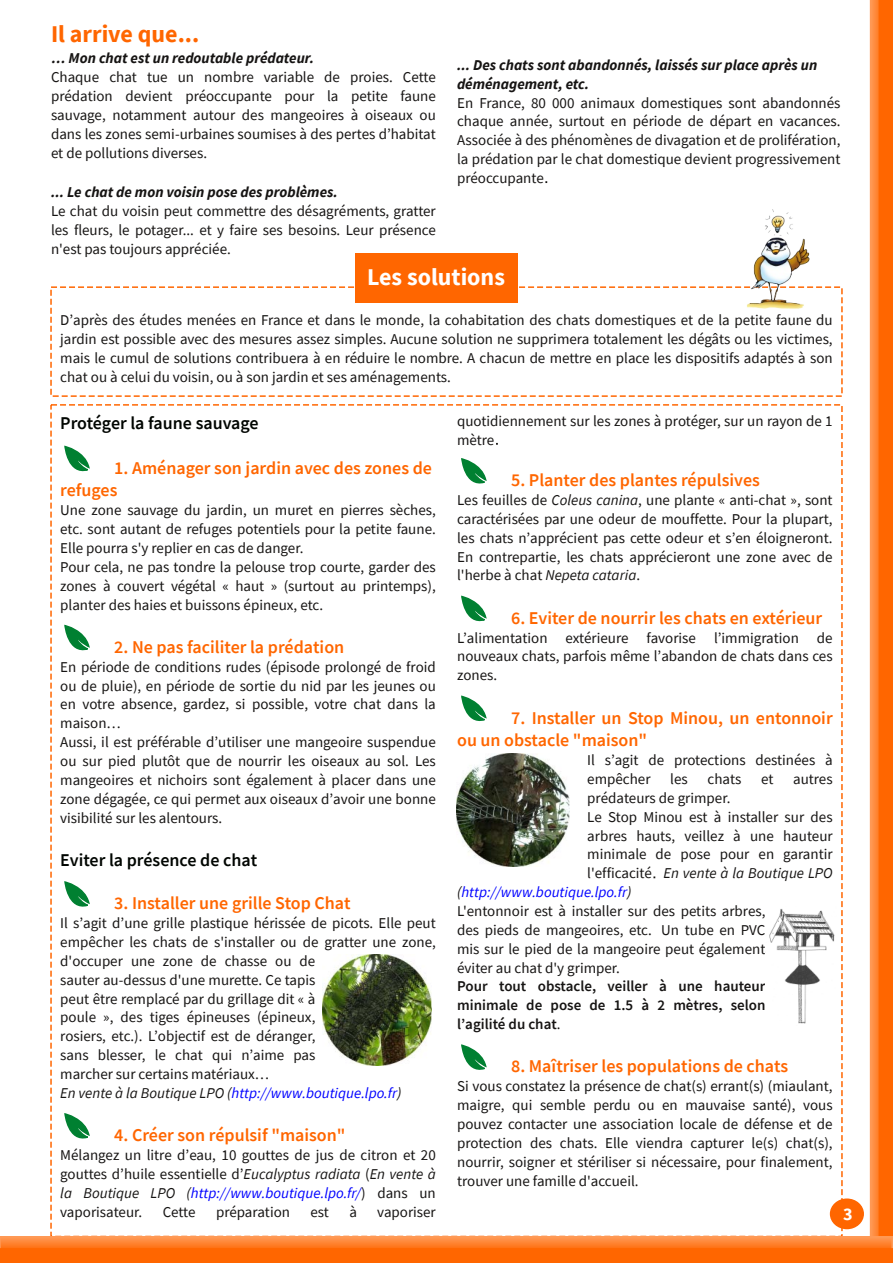
<style>
.page{position:relative;width:893px;height:1263px;background:#fff}
.page>*{position:absolute;margin:0;border:0;box-sizing:border-box;transform-origin:0 0}
.t1{font:700 24px "Source Sans Pro";color:#f60}
.t2{font:700 24px "Source Sans Pro";color:#fff}
.t3{font:600 18px/22.6px "Source Sans Pro";color:#f60}
.t4{font:600 18px "Source Sans Pro";color:#000501}
.t5{font:700 18px "Source Sans Pro";color:#fff}
.t6{font:15px/18.9px "Source Sans Pro";color:#161413;text-align:justify}
.t7{font:italic 700 15px/18.9px "Source Sans Pro";color:#161413}
.t8{font:600 15px/18.9px "Source Sans Pro";color:#161413;text-align:justify}
.t9{font:italic 15px "Source Sans Pro";color:#161413}
.t10{font:italic 15px "Source Sans Pro";color:#00f}
.s1{font-style:italic}
.s2{font-style:italic;color:#00f}
.s3{font-style:normal}
.s4{color:#161413}
.s5{font-weight:400}
</style>
<div class="page">
<svg style="left:870px;top:0;width:23px;height:1236px;background:#ff7418"></svg>
<div style="left:831px;top:1199px;width:32px;height:29px;background:#f60;border-radius:50%"></div>
<div style="left:830px;top:1198px;width:34px;height:31px;border:2px solid #f60;border-radius:50%"></div>
<div style="left:355px;top:253px;width:163px;height:50px;background:#f60"></div>
<svg style="left:64px;top:445px;width:26px;height:27px"></svg>
<svg style="left:64px;top:624px;width:26px;height:27px"></svg>
<svg style="left:64px;top:881px;width:26px;height:26px"></svg>
<svg style="left:64px;top:1113px;width:26px;height:26px"></svg>
<svg style="left:461px;top:458px;width:26px;height:26px"></svg>
<svg style="left:461px;top:595px;width:26px;height:27px"></svg>
<svg style="left:461px;top:695px;width:26px;height:26px"></svg>
<svg style="left:461px;top:1044px;width:26px;height:26px"></svg>
<div style="left:50px;top:286px;width:793px;height:111px;border:2px dashed #f60"></div>
<img style="left:322px;top:954px;width:109px;height:112px">
<img style="left:457px;top:754px;width:112px;height:112px">
<img style="left:769px;top:909px;width:66px;height:115px">
<svg style="left:3px;top:1239px;width:887px;height:9px;background:#ff822f"></svg>
<div style="left:0;top:1236px;width:893px;height:15px;border:2px solid #f95"></div>
<div style="left:0;top:1249px;width:893px;height:13px;background:#f60"></div>
<div style="left:0;top:1248px;width:893px;height:15px;border:2px solid #f60"></div>
<img style="left:744px;top:209px;width:68px;height:100px">
<h1 class="t1" style="left:51px;top:18px;width:150px">Il arrive que...</h1>
<p class="t7" style="left:51px;top:49px;width:264px">… Mon chat est un redoutable prédateur.</p>
<p class="t6" style="left:51px;top:68px;width:386px">Chaque chat tue un nombre variable de proies. Cette prédation devient préoccupante pour la petite faune sauvage, notamment autour des mangeoires à oiseaux ou dans les zones semi-urbaines soumises à des pertes d’habitat et de pollutions diverses.</p>
<p class="t7" style="left:51px;top:182px;width:288px">... Le chat de mon voisin pose des problèmes.</p>
<p class="t6" style="left:51px;top:202px;width:386px">Le chat du voisin peut commettre des désagréments, gratter les fleurs, le potager... et y faire ses besoins. Leur présence n'est pas toujours appréciée.</p>
<p class="t7" style="left:457px;top:55px;width:362px">... Des chats sont abandonnés, laissés sur place après un déménagement, etc.</p>
<p class="t6" style="left:457px;top:93px;width:385px">En France, 80 000 animaux domestiques sont abandonnés chaque année, surtout en période de départ en vacances.<br>Associée à des phénomènes de divagation et de prolifération, la prédation par le chat domestique devient progressivement préoccupante</p>
<h1 class="t2" style="left:367px;top:261px;width:139px">Les solutions</h1>
<p class="t6" style="left:60px;top:311px;width:774px">D’après des études menées en France et dans le monde, la cohabitation des chats domestiques et de la petite faune du jardin est possible avec des mesures assez simples. Aucune solution ne supprimera totalement les dégâts ou les victimes, mais le cumul de solutions contribuera à en réduire le nombre. A chacun de mettre en place les dispositifs adaptés à son chat ou à celui du voisin, ou à son jardin et ses aménagements.</p>
<p class="t4" style="left:60px;top:411px;width:200px">Protéger la faune sauvage</p>
<p class="t3" style="left:60px;top:456px;width:373px;text-indent:54px">1. Aménager son jardin avec des zones de refuges</p>
<p class="t6" style="left:60px;top:501px;width:377px;text-align:left">Une zone sauvage du jardin, un muret en pierres sèches, etc. sont autant de refuges potentiels pour la petite faune.<br>Elle pourra s'y replier en cas de danger.<br>Pour cela, ne pas tondre la pelouse trop courte, garder des zones à couvert végétal « haut » (surtout au printemps), planter des haies et buissons épineux, etc.</p>
<p class="t3" style="left:114px;top:635px;width:232px">2. Ne pas faciliter la prédation</p>
<p class="t6" style="left:60px;top:657px;width:377px;text-align:left">En période de conditions rudes (épisode prolongé de froid ou de pluie), en période de sortie du nid par les jeunes ou en votre absence, gardez, si possible, votre chat dans la maison…<br>Aussi, il est préférable d’utiliser une mangeoire suspendue ou sur pied plutôt que de nourrir les oiseaux au sol. Les mangeoires et nichoirs sont également à placer dans une zone dégagée, ce qui permet aux oiseaux d’avoir une bonne visibilité sur les alentours.</p>
<p class="t4" style="left:60px;top:848px;width:198px">Eviter la présence de chat</p>
<p class="t3" style="left:114px;top:892px;width:238px">3. Installer une grille Stop Chat</p>
<p class="t6" style="left:60px;top:913px;width:377px;text-align:left">Il s’agit d’une grille plastique hérissée de picots. Elle peut empêcher les chats de s'installer ou de gratter une zone, d'occuper une zone de chasse ou de<br>sauter au-dessus d'une murette. Ce tapis<br>peut être remplacé par du grillage dit « à<br>poule », des tiges épineuses (épineux,<br>rosiers, etc.). L’objectif est de déranger,<br>sans blesser, le chat qui n’aime pas<br>marcher sur certains matériaux…<br><span class="s1">En vente à la Boutique LPO (</span><span class="s2">http://www.boutique.lpo.fr</span><span class="s1">)</span></p>
<p class="t3" style="left:114px;top:1124px;width:233px">4. Créer son répulsif "maison"</p>
<p class="t6" style="left:60px;top:1145px;width:377px">Mélangez un litre d’eau, 10 gouttes de jus de citron et 20 gouttes d’huile essentielle d’<span class="s1">Eucalyptus radiata</span> (<span class="s1">En vente à la Boutique LPO (</span><span class="s2">http://www.boutique.lpo.fr/</span>) dans un vaporisateur.</p>
<p class="t6" style="left:163px;top:1202px;width:34px">Cette</p>
<p class="t6" style="left:216px;top:1202px;width:75px">préparation</p>
<p class="t6" style="left:310px;top:1202px;width:20px">est</p>
<p class="t6" style="left:349px;top:1202px;width:9px">à</p>
<p class="t6" style="left:377px;top:1202px;width:60px">vaporiser</p>
<p class="t6" style="left:457px;top:411px;width:377px">quotidiennement sur les zones à protéger, sur un rayon de 1 mètre</p>
<p class="t3" style="left:511px;top:469px;width:250px">5. Planter des plantes répulsives</p>
<p class="t6" style="left:457px;top:490px;width:377px">Les feuilles de <span class="s1">Coleus canina</span>, une plante « anti-chat », sont caractérisées par une odeur de mouffette. Pour la plupart, les chats n’apprécient pas cette odeur et s’en éloigneront.<br>En contrepartie, les chats apprécieront une zone avec de l'herbe à chat <span class="s1">Nepeta cataria</span>.</p>
<p class="t3" style="left:511px;top:606px;width:313px">6. Eviter de nourrir les chats en extérieur</p>
<p class="t6" style="left:457px;top:628px;width:377px">L’alimentation extérieure favorise l’immigration de nouveaux chats, parfois même l’abandon de chats dans ces zones.</p>
<p class="t3" style="left:457px;top:706px;width:377px;text-indent:54px">7. Installer un Stop Minou, un entonnoir ou un obstacle "maison"</p>
<p class="t6" style="left:587px;top:751px;width:247px">Il s’agit de protections destinées à empêcher</p>
<p class="t6" style="left:670px;top:769px;width:19px">les</p>
<p class="t6" style="left:708px;top:769px;width:35px">chats</p>
<p class="t6" style="left:761px;top:769px;width:14px">et</p>
<p class="t6" style="left:793px;top:769px;width:41px">autres</p>
<p class="t6" style="left:587px;top:788px;width:145px">prédateurs de grimper.</p>
<p class="t6" style="left:587px;top:807px;width:247px">Le Stop Minou est à installer sur des</p>
<p class="t6" style="left:587px;top:826px;width:247px">arbres hauts, veillez à une hauteur</p>
<p class="t6" style="left:587px;top:845px;width:247px">minimale de pose pour en garantir</p>
<p class="t9" style="left:587px;top:864px;width:247px"><span class="s3">l'efficacité</span> En vente à la Boutique LPO</p>
<p class="t10" style="left:457px;top:882px;width:176px"><span class="s4">(</span>http://www.boutique.lpo.fr<span class="s4">)</span></p>
<p class="t6" style="left:457px;top:901px;width:310px">L'entonnoir est à installer sur des petits arbres,</p>
<p class="t6" style="left:457px;top:920px;width:310px">des pieds de mangeoires, etc. Un tube en PVC</p>
<p class="t6" style="left:457px;top:939px;width:310px">mis sur le pied de la mangeoire peut également</p>
<p class="t6" style="left:457px;top:958px;width:164px">éviter au chat d'y grimper.</p>
<p class="t8" style="left:457px;top:977px;width:310px">Pour tout obstacle, veiller à une hauteur minimale de pose de 1.5 à 2 mètres, selon l’agilité du chat<span class="s5">.</span></p>
<p class="t3" style="left:511px;top:1055px;width:279px">8. Maîtriser les populations de chats</p>
<p class="t6" style="left:457px;top:1077px;width:377px">Si vous constatez la présence de chat(s) errant(s) (miaulant, maigre, qui semble perdu ou en mauvaise santé), vous pouvez contacter une association locale de défense et de protection des chats. Elle viendra capturer le(s) chat(s), nourrir, soigner et stériliser si nécessaire, pour finalement, trouver une famille d'accueil.</p>
<p class="t5" style="left:843px;top:1202px;width:11px">3</p>
</div>
